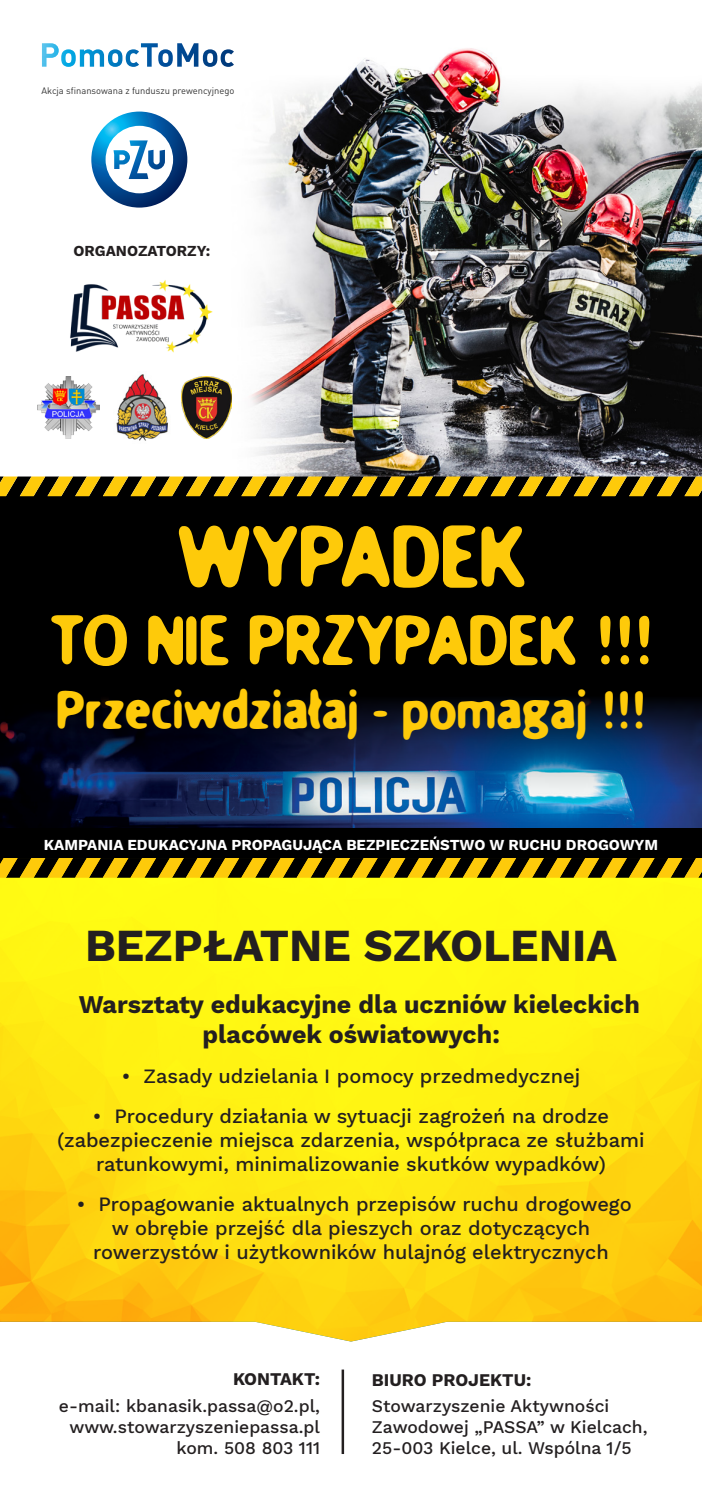
<style>
.page{position:relative;width:702px;height:1489px;background:#fff}
.page>*{position:absolute;margin:0;border:0;box-sizing:border-box;transform-origin:0 0}
.t1{font:80.5px "Wet Letters EFN";color:#feca0a}
.t2{font:64.75px "Wet Letters EFN";color:#feca0a}
.t3{font:50px "Wet Letters EFN";color:#feca0a}
.t4{font:700 45px "Work Sans";color:#231f20}
.t5{font:700 25px/30px "Work Sans";color:#231f20}
.t6{font:500 20px/24px "Work Sans";color:#231f20;text-align:center}
.t7{font:500 17.5px "Work Sans";color:#231f20}
.t8{font:700 17.5px "Work Sans";color:#231f20}
.t9{font:700 15px "Work Sans";color:#fff}
.t10{font:700 15px "Work Sans";color:#231f20}
.t11{font:9.25px "DIN Pro Pl";color:#333}
</style>
<div class="page">
<img style="left:0;top:877px;width:702px;height:464px">
<img style="left:250px;top:48px;width:452px;height:428px">
<img style="left:0;top:809px;width:702px;height:19px">
<svg style="left:0;top:496px;width:702px;height:313px;background:#060f1c"></svg>
<svg style="left:0;top:858px;width:702px;height:19px;background:#836905"></svg>
<svg style="left:0;top:476px;width:702px;height:20px;background:#856b0d"></svg>
<img style="left:70px;top:280px;width:143px;height:72px">
<img style="left:37px;top:377px;width:62px;height:61px">
<img style="left:116px;top:374px;width:52px;height:67px">
<img style="left:181px;top:377px;width:51px;height:61px">
<svg style="left:42px;top:43px;width:192px;height:24px"></svg>
<svg style="left:91px;top:111px;width:96px;height:96px"></svg>
<div style="left:0;top:828px;width:702px;height:30px;background:#000"></div>
<hr style="left:341px;top:1369px;width:3px;height:84px;background:#231f20">
<p class="t11" style="left:41px;top:85px;width:194px">Akcja sfinansowana z funduszu prewencyjnego</p>
<p class="t10" style="left:74px;top:239px;width:138px">ORGANOZATORZY:</p>
<p class="t1" style="left:176px;top:497px;width:351px">WYPADEK</p>
<p class="t2" style="left:49px;top:592px;width:605px">TO NIE PRZYPADEK !!!</p>
<p class="t3" style="left:56px;top:673px;width:591px">Przeciwdziałaj - pomagaj !!!</p>
<p class="t9" style="left:44px;top:833px;width:615px">KAMPANIA EDUKACYJNA PROPAGUJĄCA BEZPIECZEŃSTWO W RUCHU DROGOWYM</p>
<p class="t4" style="left:85px;top:911px;width:533px">BEZPŁATNE SZKOLENIA</p>
<p class="t5" style="left:202px;top:988px;width:439px;text-indent:-124px">Warsztaty edukacyjne dla uczniów kieleckich placówek oświatowych:</p>
<p class="t6" style="left:122px;top:1063px;width:460px">• Zasady udzielania I pomocy przedmedycznej</p>
<p class="t6" style="left:57px;top:1103px;width:589px">• Procedury działania w sytuacji zagrożeń na drodze (zabezpieczenie miejsca zdarzenia, współpraca ze służbami ratunkowymi, minimalizowanie skutków wypadków)</p>
<p class="t6" style="left:77px;top:1191px;width:556px">• Propagowanie aktualnych przepisów ruchu drogowego w obrębie przejść dla pieszych oraz dotyczących rowerzystów i użytkowników hulajnóg elektrycznych</p>
<p class="t8" style="left:233px;top:1365px;width:88px">KONTAKT:</p>
<p class="t7" style="left:59px;top:1392px;width:262px">e-mail: kbanasik.passa@o2.pl,</p>
<p class="t7" style="left:69px;top:1413px;width:252px">www.stowarzyszeniepassa.pl</p>
<p class="t7" style="left:176px;top:1434px;width:145px">kom. 508 803 111</p>
<p class="t8" style="left:372px;top:1366px;width:161px">BIURO PROJEKTU:</p>
<p class="t7" style="left:372px;top:1392px;width:239px">Stowarzyszenie Aktywności</p>
<p class="t7" style="left:372px;top:1413px;width:277px">Zawodowej „PASSA” w Kielcach,</p>
<p class="t7" style="left:372px;top:1434px;width:261px">25-003 Kielce, ul. Wspólna 1/5</p>
</div>
